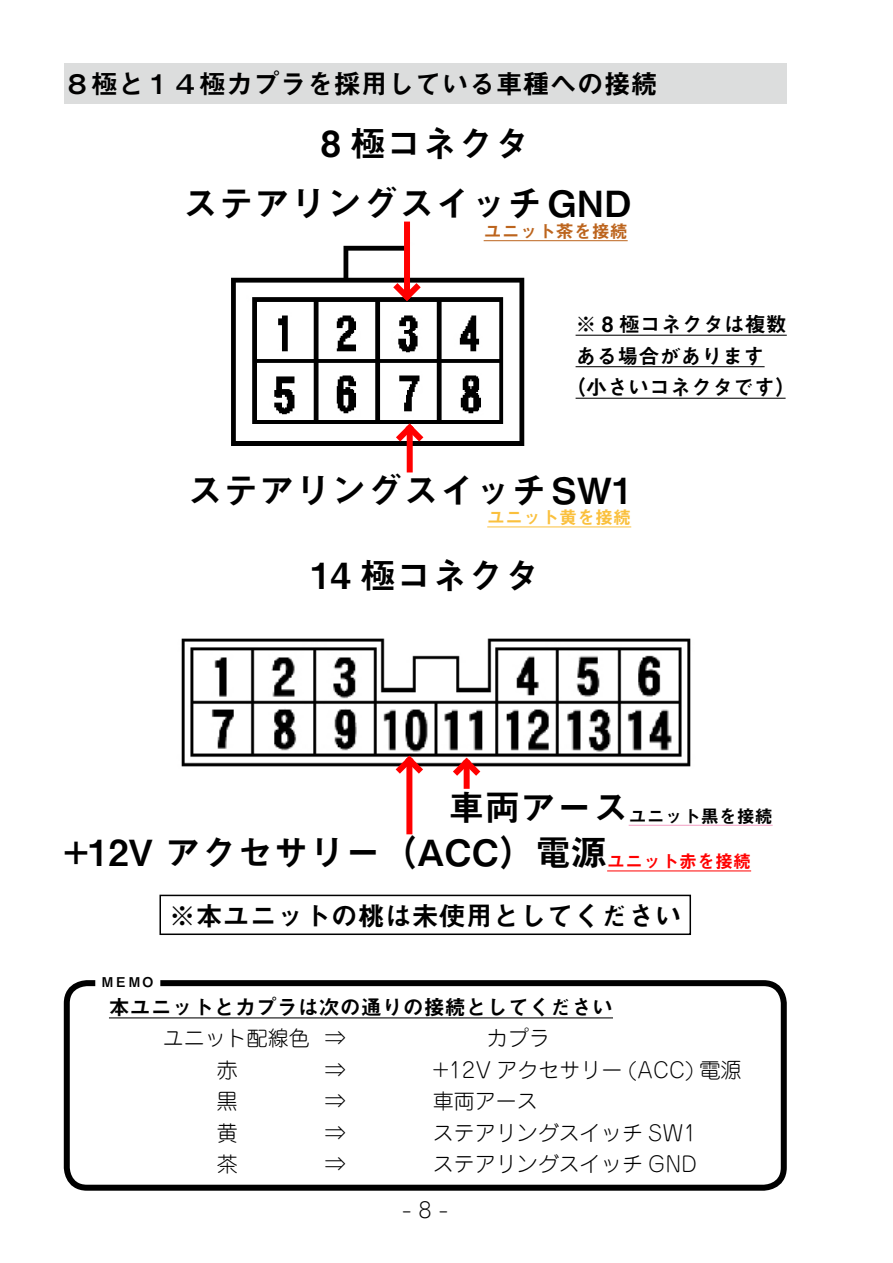
<style>
.page{position:relative;width:893px;height:1263px;background:#fff}
.page>*{position:absolute;margin:0;border:0;box-sizing:border-box;transform-origin:0 0}
.t1{font:36px/45.6px "Midashi Go Pro MB31";color:#000}
.t2{font:27px "Midashi Go Pro MB31";color:#000}
.t3{font:300 21px "Jun 101 Pro";color:#000}
.t4{font:21px "Midashi Go Pro MB31";color:#000}
.t5{font:18px "Midashi Go Pro MB31";color:#f00}
.t6{font:18px "Midashi Go Pro MB31";color:#fac03d}
.t7{font:18px "Midashi Go Pro MB31";color:#bc641d}
.t8{font:18px "Midashi Go Pro MB31";color:#000}
.t9{font:13.5px "Midashi Go Pro MB31";color:#000}
</style>
<div class="page">
<div style="left:159px;top:895px;width:532px;height:40px;border:2px solid #000"></div>
<div style="left:64px;top:64px;width:723px;height:40px;background:#dcdddd"></div>
<hr style="left:576px;top:335px;width:211px;height:1px;background:#000">
<hr style="left:576px;top:366px;width:189px;height:1px;background:#000">
<hr style="left:576px;top:398px;width:210px;height:1px;background:#000">
<img style="left:231px;top:240px;width:324px;height:213px">
<svg style="left:387px;top:277px;width:40px;height:30px"></svg>
<div style="left:404px;top:222px;width:6px;height:76px;background:#f00"></div>
<svg style="left:390px;top:417px;width:40px;height:31px"></svg>
<div style="left:407px;top:426px;width:6px;height:46px;background:#f00"></div>
<img style="left:181px;top:638px;width:510px;height:129px">
<svg style="left:389px;top:749px;width:40px;height:31px"></svg>
<div style="left:406px;top:758px;width:6px;height:76px;background:#f00"></div>
<svg style="left:446px;top:751px;width:41px;height:31px"></svg>
<div style="left:464px;top:760px;width:6px;height:29px;background:#f00"></div>
<hr style="left:109px;top:1017px;width:504px;height:1px;background:#000">
<div style="left:64px;top:980px;width:723px;height:211px;border:6px solid #000;border-radius:20px"></div>
<div style="left:95px;top:973px;width:65px;height:18px;background:#fff"></div>
<hr style="left:607px;top:870px;width:144px;height:1px;background:#f00">
<hr style="left:487px;top:526px;width:144px;height:1px;background:#fac03d">
<hr style="left:484px;top:240px;width:144px;height:1px;background:#bc641d">
<hr style="left:629px;top:825px;width:144px;height:1px;background:#f19ec2">
<p class="t2" style="left:64px;top:62px;width:595px">８極と１４極カプラを採用している車種への接続</p>
<h1 class="t1" style="left:321px;top:116px;width:211px">8 極コネクタ</h1>
<h1 class="t1" style="left:183px;top:177px;width:450px">ステアリングスイッチGND</h1>
<p class="t7" style="left:484px;top:217px;width:145px">ユニット茶を接続</p>
<p class="t4" style="left:576px;top:307px;width:213px">※ 8 極コネクタは複数</p>
<p class="t4" style="left:576px;top:339px;width:190px">ある場合があります</p>
<p class="t4" style="left:565px;top:370px;width:233px">（小さいコネクタです）</p>
<h1 class="t1" style="left:187px;top:463px;width:447px">ステアリングスイッチSW1</h1>
<p class="t6" style="left:487px;top:503px;width:145px">ユニット黄を接続</p>
<h1 class="t1" style="left:311px;top:548px;width:231px">14 極コネクタ</h1>
<h1 class="t1" style="left:64px;top:780px;width:566px;text-indent:385px">車両アース+12V アクセサリー（ACC）電源</h1>
<p class="t8" style="left:629px;top:801px;width:145px">ユニット黒を接続</p>
<p class="t5" style="left:607px;top:847px;width:145px">ユニット赤を接続</p>
<p class="t9" style="left:101px;top:971px;width:55px">ＭＥＭＯ</p>
<p class="t2" style="left:169px;top:894px;width:515px">※本ユニットの桃は未使用としてください</p>
<p class="t4" style="left:109px;top:990px;width:505px">本ユニットとカプラは次の通りの接続としてください</p>
<p class="t3" style="left:163px;top:1022px;width:184px">ユニット配線色 ⇒</p>
<p class="t3" style="left:487px;top:1022px;width:64px">カプラ</p>
<p class="t3" style="left:217px;top:1053px;width:22px">赤</p>
<p class="t3" style="left:325px;top:1053px;width:22px">⇒</p>
<p class="t3" style="left:433px;top:1053px;width:310px">+12V アクセサリー (ACC) 電源</p>
<p class="t3" style="left:217px;top:1085px;width:22px">黒</p>
<p class="t3" style="left:325px;top:1085px;width:22px">⇒</p>
<p class="t3" style="left:433px;top:1085px;width:106px">車両アース</p>
<p class="t3" style="left:217px;top:1116px;width:22px">黄</p>
<p class="t3" style="left:325px;top:1116px;width:22px">⇒</p>
<p class="t3" style="left:433px;top:1116px;width:265px">ステアリングスイッチ SW1</p>
<p class="t3" style="left:217px;top:1148px;width:22px">茶</p>
<p class="t3" style="left:325px;top:1148px;width:22px">⇒</p>
<p class="t3" style="left:433px;top:1148px;width:266px">ステアリングスイッチ GND</p>
<p class="t3" style="left:402px;top:1193px;width:47px">-8-</p>
</div>
